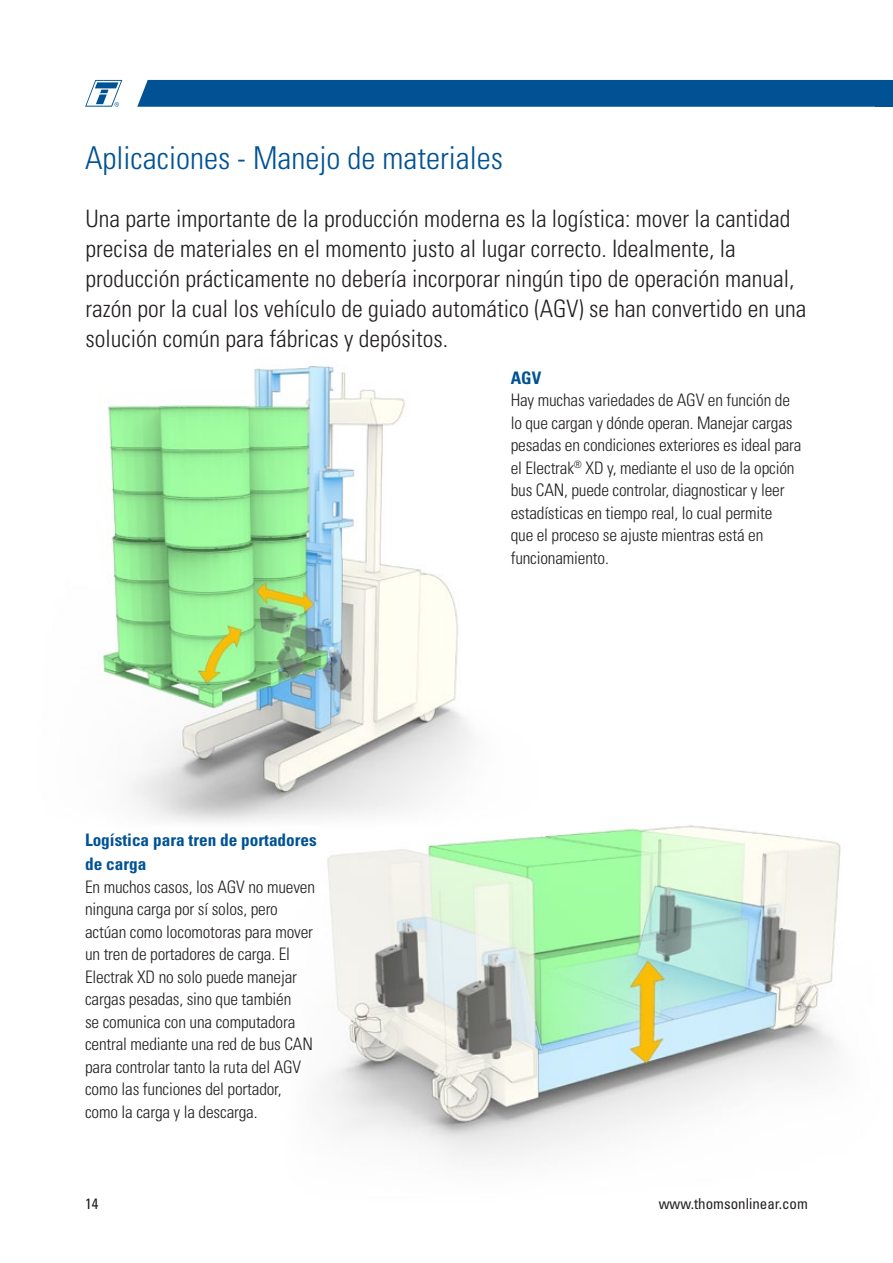
<style>
.page{position:relative;width:893px;height:1263px;background:#fff}
.page>*{position:absolute;margin:0;border:0;box-sizing:border-box;transform-origin:0 0}
.t1{font:300 condensed 31.5px "Univers LT Std";color:#005294}
.t2{font:300 condensed 24px/30px "Univers LT Std";color:#231f20}
.t3{font:300 condensed 17.25px/22.5px "Univers LT Std";letter-spacing:-.01em;color:#231f20}
.t4{font:700 condensed 17.25px/24px "Univers LT Std";color:#005294}
.Footer_Links_Right{font:condensed 15px "Univers LT Std";color:#231f20}
.Footer_Links_Left{font:condensed 15px "Univers LT Std";color:#231f20}
</style>
<div class="page">
<div style="left:137px;top:80px;width:756px;height:27px;background:#005294"></div>
<svg style="left:85px;top:80px;width:37px;height:27px"></svg>
<img style="left:322px;top:825px;width:519px;height:333px">
<img style="left:103px;top:366px;width:495px;height:464px">
<p class="t1" style="left:85px;top:139px;width:420px">Aplicaciones - Manejo de materiales</p>
<p class="t2" style="left:86px;top:204px;width:722px">Una parte importante de la producción moderna es la logística: mover la cantidad precisa de materiales en el momento justo al lugar correcto. Idealmente, la producción prácticamente no debería incorporar ningún tipo de operación manual, razón por la cual los vehículo de guiado automático (AGV) se han convertido en una solución común para fábricas y depósitos.</p>
<p class="t4" style="left:511px;top:365px;width:32px">AGV</p>
<p class="t3" style="left:511px;top:389px;width:292px">Hay muchas variedades de AGV en función de lo que cargan y dónde operan. Manejar cargas pesadas en condiciones exteriores es ideal para el Electrak<sup>®</sup> XD y, mediante el uso de la opción bus CAN, puede controlar, diagnosticar y leer estadísticas en tiempo real, lo cual permite<br>que el proceso se ajuste mientras está en funcionamiento.</p>
<p class="t4" style="left:85px;top:828px;width:233px">Logística para tren de portadores de carga</p>
<p class="t3" style="left:85px;top:875px;width:231px">En muchos casos, los AGV no mueven ninguna carga por sí solos, pero actúan como locomotoras para mover un tren de portadores de carga. El<br>Electrak XD no solo puede manejar cargas pesadas, sino que también<br>se comunica con una computadora central mediante una red de bus CAN para controlar tanto la ruta del AGV como las funciones del portador, como la carga y la descarga.</p>
<p class="Footer_Links_Left" style="left:85px;top:1194px;width:15px">14</p>
<p class="Footer_Links_Right" style="left:659px;top:1194px;width:151px">www.thomsonlinear.com</p>
</div>
